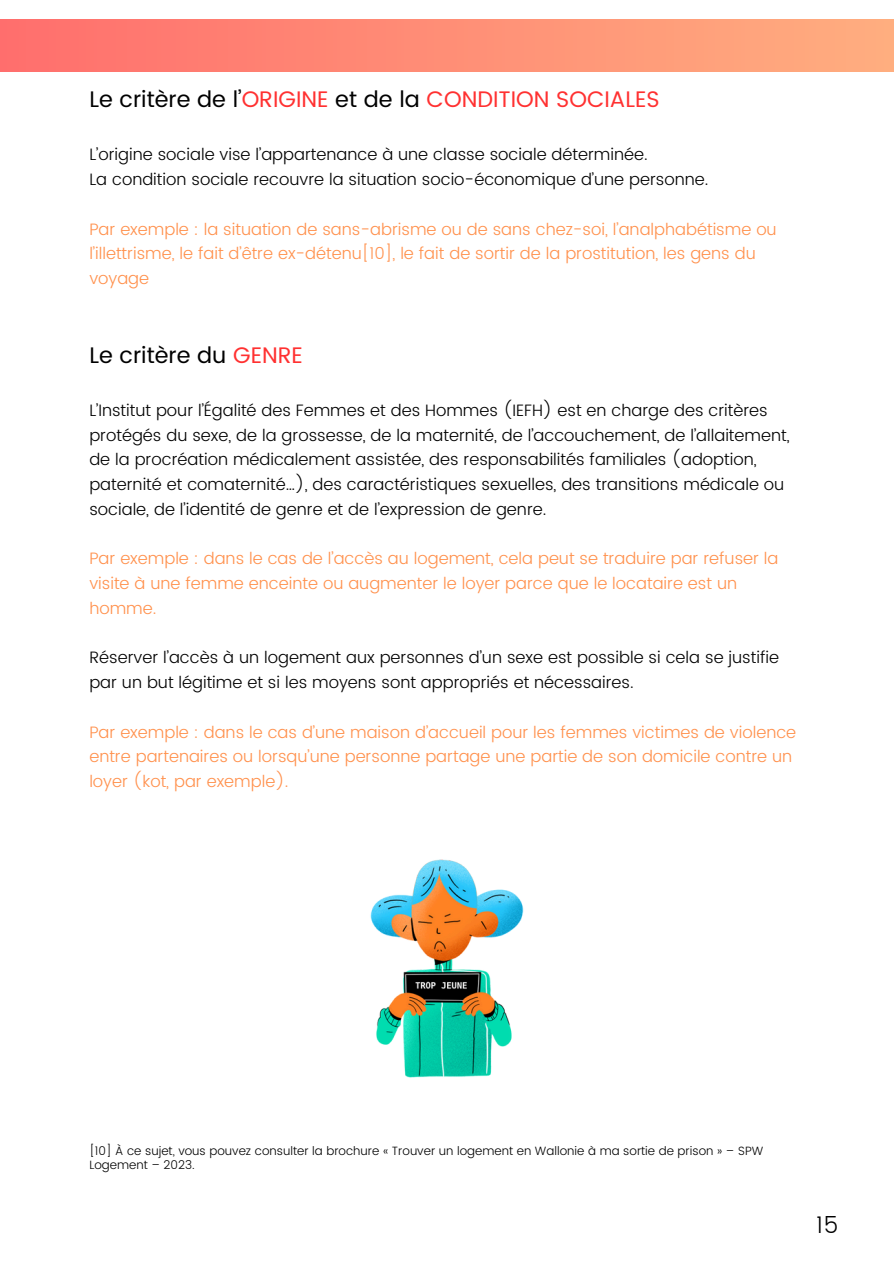
<style>
.page{position:relative;width:894px;height:1264px;background:#fff}
.page>*{position:absolute;margin:0;border:0;box-sizing:border-box;transform-origin:0 0}
.t1{font:300 23.25px "Poppins";color:#000}
.t2{font:22.5px "Poppins";color:#ff3131}
.t3{font:22.5px "Poppins";color:#000}
.t4{font:300 16.5px/24.8px "Poppins";color:#000}
.t5{font:300 16.5px/24.8px "Poppins";color:#ff914d}
.t6{font:300 12px/14px "Poppins";color:#000}
.s1{color:#000}
.s2{color:#ff3131}
</style>
<div class="page">
<div style="left:0;top:19px;width:893px;height:52px;background:linear-gradient(to right,#ff6e6d,#ffae7f)"></div>
<img style="left:370px;top:859px;width:154px;height:219px">
<h2 class="t2" style="left:89px;top:86px;width:571px"><span class="s1">Le critère de l’</span>ORIGINE <span class="s1">et de la</span> CONDITION SOCIALES</h2>
<h2 class="t4" style="left:89px;top:142px;width:620px">L’origine sociale vise l’appartenance à une classe sociale déterminée.<br>La condition sociale recouvre la situation socio-économique d’une personne.</h2>
<h1 class="t5" style="left:89px;top:216px;width:688px">Par exemple : la situation de sans-abrisme ou de sans chez-soi, l’analphabétisme ou l’illettrisme, le fait d’être ex-détenu[10], le fait de sortir de la prostitution, les gens du voyage</h1>
<h2 class="t3" style="left:89px;top:342px;width:215px">Le critère du <span class="s2">GENRE</span></h2>
<h2 class="t4" style="left:89px;top:397px;width:701px">L’Institut pour l’Égalité des Femmes et des Hommes (IEFH) est en charge des critères protégés du sexe, de la grossesse, de la maternité, de l’accouchement, de l’allaitement, de la procréation médicalement assistée, des responsabilités familiales (adoption, paternité et comaternité…), des caractéristiques sexuelles, des transitions médicale ou sociale, de l’identité de genre et de l’expression de genre.</h2>
<h2 class="t5" style="left:89px;top:546px;width:690px">Par exemple : dans le cas de l’accès au logement, cela peut se traduire par refuser la visite à une femme enceinte ou augmenter le loyer parce que le locataire est un homme.</h2>
<h2 class="t4" style="left:89px;top:645px;width:691px">Réserver l’accès à un logement aux personnes d’un sexe est possible si cela se justifie par un but légitime et si les moyens sont appropriés et nécessaires.</h2>
<p class="t5" style="left:89px;top:719px;width:708px">Par exemple : dans le cas d’une maison d’accueil pour les femmes victimes de violence entre partenaires ou lorsqu’une personne partage une partie de son domicile contre un loyer (kot, par exemple).</p>
<p class="t6" style="left:89px;top:1143px;width:675px">[10] À ce sujet, vous pouvez consulter la brochure « Trouver un logement en Wallonie à ma sortie de prison » – SPW<br>Logement – 2023.</p>
<p class="t1" style="left:816px;top:1210px;width:24px">15</p>
</div>
